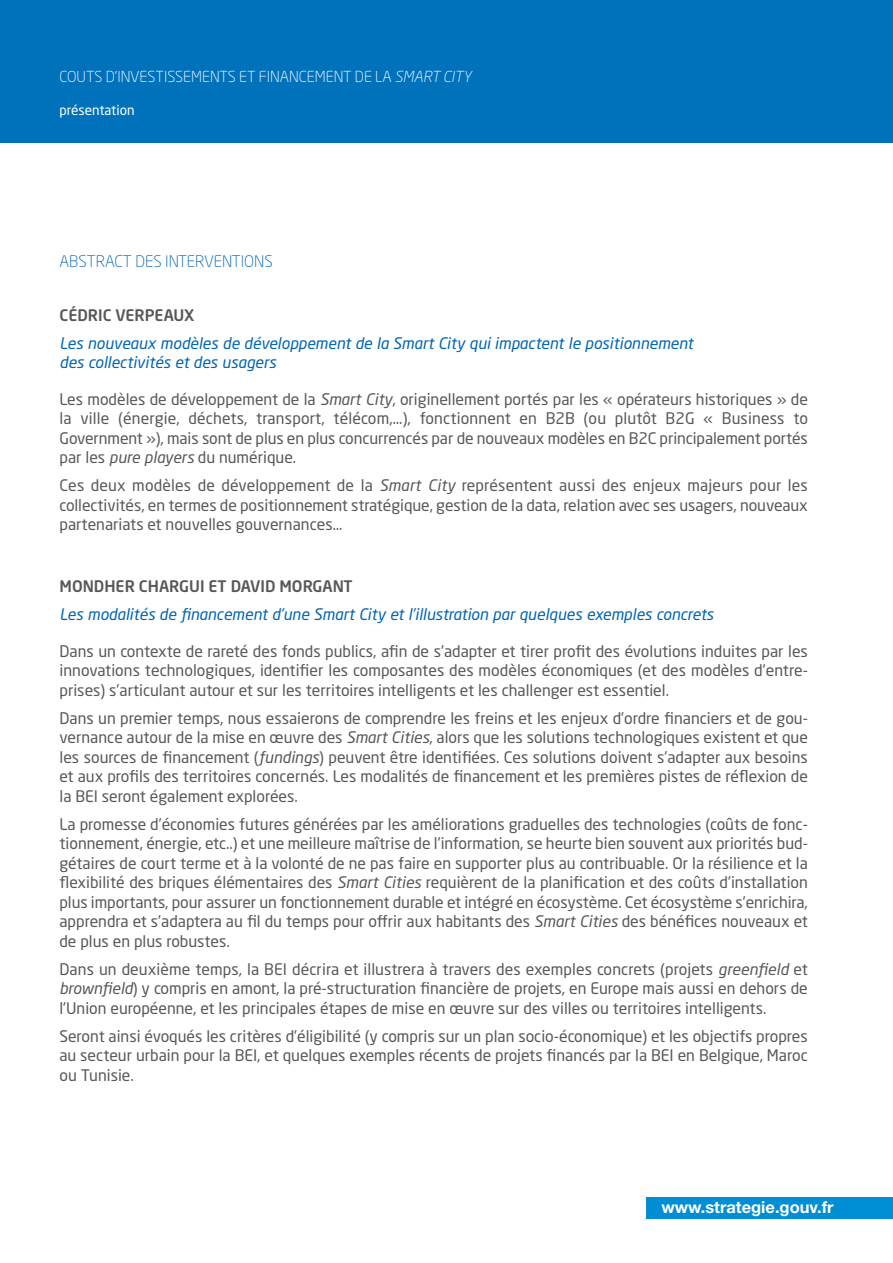
<style>
.page{position:relative;width:893px;height:1263px;background:#fff}
.page>*{position:absolute;margin:0;border:0;box-sizing:border-box;transform-origin:0 0}
.t1{font:700 16.5px "Helvetica Neue LT Com";color:#fff}
.t2{font:15.75px/19.5px "Neo Sans Pro";color:#57585a;text-align:justify}
.t3{font:italic 15.75px/19.5px "Neo Sans Pro";color:#0164b1}
.t4{font:500 15.75px "Neo Sans Pro";color:#57585a}
.t5{font:300 15.75px "Neo Sans Pro";color:#0164b1}
.t6{font:300 15px "Neo Sans Pro";color:#fff}
.t7{font:13.5px "Neo Sans Pro";color:#fff}
.s1{font-style:italic}
</style>
<div class="page">
<div style="left:0;top:0;width:893px;height:142px;background:#0072bc"></div>
<div style="left:646px;top:1197px;width:247px;height:22px;background:#008fd5"></div>
<p class="t6" style="left:60px;top:70px;width:413px">COUTS D’INVESTISSEMENTS ET FINANCEMENT DE LA <span class="s1">SMART CITY</span></p>
<p class="t7" style="left:60px;top:105px;width:77px">présentation</p>
<p class="t5" style="left:60px;top:255px;width:215px">ABSTRACT DES INTERVENTIONS</p>
<p class="t4" style="left:60px;top:309px;width:136px">CÉDRIC VERPEAUX</p>
<p class="t3" style="left:60px;top:335px;width:635px">Les nouveaux modèles de développement de la Smart City qui impactent le positionnement des collectivités et des usagers</p>
<p class="t2" style="left:60px;top:391px;width:750px">Les modèles de développement de la <span class="s1">Smart City</span>, originellement portés par les « opérateurs historiques » de la ville (énergie, déchets, transport, télécom,…), fonctionnent en B2B (ou plutôt B2G « Business to Government »), mais sont de plus en plus concurrencés par de nouveaux modèles en B2C principalement portés par les <span class="s1">pure players</span> du numérique.</p>
<p class="t2" style="left:60px;top:477px;width:750px">Ces deux modèles de développement de la <span class="s1">Smart City</span> représentent aussi des enjeux majeurs pour les collectivités, en termes de positionnement stratégique, gestion de la data, relation avec ses usagers, nouveaux partenariats et nouvelles gouvernances…</p>
<p class="t4" style="left:60px;top:580px;width:295px">MONDHER CHARGUI ET DAVID MORGANT</p>
<p class="t3" style="left:60px;top:606px;width:656px">Les modalités de financement d’une Smart City et l’illustration par quelques exemples concrets</p>
<p class="t2" style="left:60px;top:643px;width:750px">Dans un contexte de rareté des fonds publics, afin de s'adapter et tirer profit des évolutions induites par les innovations technologiques, identifier les composantes des modèles économiques (et des modèles d’entre&shy;prises) s’articulant autour et sur les territoires intelligents et les challenger est essentiel.</p>
<p class="t2" style="left:60px;top:710px;width:750px">Dans un premier temps, nous essaierons de comprendre les freins et les enjeux d’ordre financiers et de gou&shy;vernance autour de la mise en œuvre des <span class="s1">Smart Cities</span>, alors que les solutions technologiques existent et que les sources de financement (<span class="s1">fundings</span>) peuvent être identifiées. Ces solutions doivent s’adapter aux besoins et aux profils des territoires concernés. Les modalités de financement et les premières pistes de réflexion de la Bei seront également explorées.</p>
<p class="t2" style="left:59px;top:816px;width:750px">La promesse d’économies futures générées par les améliorations graduelles des technologies (coûts de fonc&shy;tionnement, énergie, etc..) et une meilleure maîtrise de l’information, se heurte bien souvent aux priorités bud&shy;gétaires de court terme et à la volonté de ne pas faire en supporter plus au contribuable. or la résilience et la flexibilité des briques élémentaires des <span class="s1">Smart Cities</span> requièrent de la planification et des coûts d’installation plus importants, pour assurer un fonctionnement durable et intégré en écosystème. Cet écosystème s’enrichira, apprendra et s’adaptera au fil du temps pour offrir aux habitants des <span class="s1">Smart Cities</span> des bénéfices nouveaux et de plus en plus robustes.</p>
<p class="t2" style="left:59px;top:961px;width:750px">Dans un deuxième temps, la Bei décrira et illustrera à travers des exemples concrets (projets <span class="s1">greenfield</span> et <span class="s1">brownfield</span>) y compris en amont, la pré-structuration financière de projets, en europe mais aussi en dehors de l’Union européenne, et les principales étapes de mise en œuvre sur des villes ou territoires intelligents.</p>
<p class="t2" style="left:59px;top:1028px;width:750px">Seront ainsi évoqués les critères d’éligibilité (y compris sur un plan socio-économique) et les objectifs propres au secteur urbain pour la Bei, et quelques exemples récents de projets financés par la Bei en Belgique, Maroc ou tunisie.</p>
<p class="t1" style="left:661px;top:1197px;width:174px">www.strategie.gouv.fr</p>
</div>
